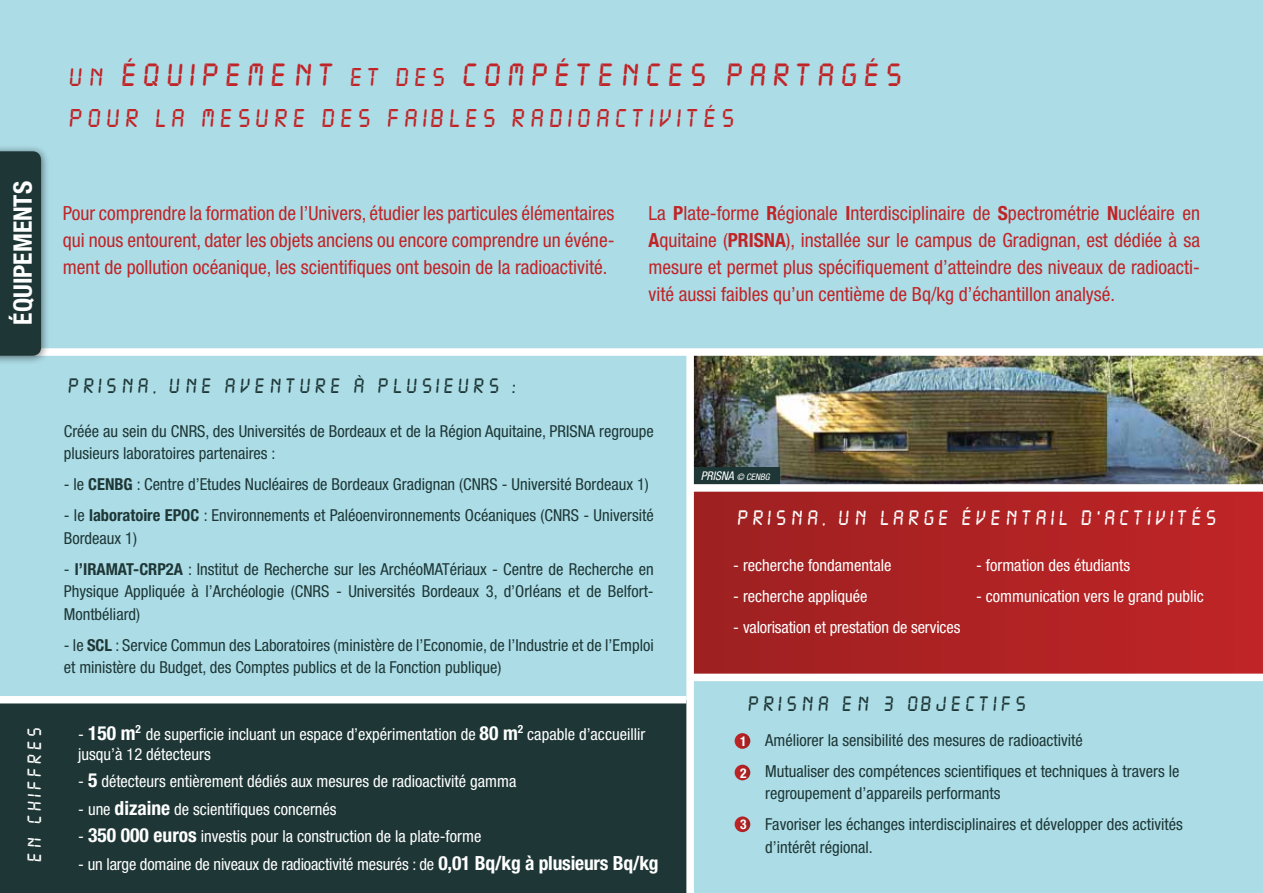
<style>
.page{position:relative;width:1263px;height:893px;background:#acdce6}
.page>*{position:absolute;margin:0;border:0;box-sizing:border-box;transform-origin:0 0}
.t1{font:30px "Liquid Crystal Plain";color:#c02427}
.t2{font:700 condensed 25.5px "Helvetica Neue";color:#fff}
.t3{font:24px "Liquid Crystal Plain";color:#c02427}
.t4{font:condensed 19.5px/27px "Helvetica Neue";color:#c02427;text-align:justify}
.t5{font:19.5px "Liquid Crystal Plain";color:#1e3736}
.t6{font:19.5px "Liquid Crystal Plain";color:#fff}
.t7{font:18px "Liquid Crystal Plain";color:#fff}
.t8{font:condensed 16.5px/22.5px "Helvetica Neue";color:#1e3736}
.t9{font:condensed 16.5px/19.8px "Helvetica Neue";color:#fff}
.t10{font:700 condensed 13.5px "Helvetica Neue";color:#fff}
.t11{font:italic condensed 12px "Helvetica Neue";color:#fff}
.s1{font-size:24px}
.s2{font-weight:700}
.s3{font-size:9px}
.s4{font-weight:700;font-size:19.5px}
</style>
<div class="page">
<div style="left:689px;top:488px;width:574px;height:189px;background:linear-gradient(to right,#9d2021,#c02427)"></div>
<img style="left:694px;top:356px;width:569px;height:128px">
<div style="left:0;top:701px;width:686px;height:192px;background:#1e3736"></div>
<div style="left:0;top:348px;width:1263px;height:8px;background:#fff"></div>
<div style="left:689px;top:674px;width:574px;height:7px;background:#fff"></div>
<div style="left:0;top:696px;width:686px;height:7px;background:#fff"></div>
<div style="left:0;top:144px;width:50px;height:221px;background:#000;opacity:.5"></div>
<div style="left:0;top:151px;width:41px;height:205px;background:#1e3736"></div>
<div style="left:686px;top:352px;width:8px;height:541px;background:#fff"></div>
<svg style="left:735px;top:733px;width:15px;height:16px"></svg>
<svg style="left:735px;top:765px;width:15px;height:15px"></svg>
<svg style="left:735px;top:816px;width:15px;height:16px"></svg>
<div style="left:694px;top:468px;width:85px;height:17px;background:#1e3736"></div>
<div style="left:689px;top:484px;width:574px;height:8px;background:#fff"></div>
<h2 class="t2" style="left:7px;top:325px;width:145px;rotate:-90deg">ÉQUIPEMENTS</h2>
<h1 class="t1" style="left:64px;top:58px;width:839px"><span class="s1">UN</span> ÉQUIPEMENT <span class="s1">ET DES</span> COMPÉTENCES PARTAGÉS</h1>
<h3 class="t3" style="left:64px;top:104px;width:672px">POUR LA MESURE DES FAIBLES RADIOACTIVITÉS</h3>
<p class="t4" style="left:63px;top:200px;width:553px">Pour comprendre la formation de l’Univers, étudier les particules élémentaires qui nous entourent, dater les objets anciens ou encore comprendre un événe&shy;ment de pollution océanique, les scientifiques ont besoin de la radioactivité.</p>
<p class="t4" style="left:648px;top:200px;width:553px">La <span class="s2">P</span>late-forme <span class="s2">R</span>égionale <span class="s2">I</span>nterdisciplinaire de <span class="s2">S</span>pectrométrie <span class="s2">N</span>ucléaire en <span class="s2">A</span>quitaine (<span class="s2">PRISNA</span>), installée sur le campus de Gradignan, est dédiée à sa mesure et permet plus spécifiquement d’atteindre des niveaux de radioacti&shy;vité aussi faibles qu’un centième de Bq/kg d’échantillon analysé.</p>
<p class="t5" style="left:64px;top:375px;width:453px">PRISNA, UNE AVENTURE À PLUSIEURS :</p>
<p class="t8" style="left:64px;top:420px;width:592px">Créée au sein du CNRS, des Universités de Bordeaux et de la Région Aquitaine, PRISNA regroupe plusieurs laboratoires partenaires :</p>
<p class="t8" style="left:64px;top:473px;width:587px">- le <span class="s2">CENBG</span> : Centre d’Etudes Nucléaires de Bordeaux Gradignan (CNRS - Université Bordeaux 1)</p>
<p class="t8" style="left:64px;top:504px;width:591px">- le <span class="s2">laboratoire EPOC</span> : Environnements et Paléoenvironnements Océaniques (CNRS - Université<br>Bordeaux 1)</p>
<p class="t8" style="left:64px;top:558px;width:592px;text-align:justify">- <span class="s2">l’IRAMAT-CRP2A</span> : Institut de Recherche sur les ArchéoMATériaux - Centre de Recherche en Physique Appliquée à l’Archéologie (CNRS - Universités Bordeaux 3, d’Orléans et de Belfort-Montbéliard)</p>
<p class="t8" style="left:64px;top:634px;width:591px">- le <span class="s2">SCL</span> : Service Commun des Laboratoires (ministère de l’Economie, de l’Industrie et de l’Emploi et ministère du Budget, des Comptes publics et de la Fonction publique)</p>
<p class="t11" style="left:701px;top:469px;width:70px">PRISNA <span class="s3">© CENBG</span></p>
<p class="t6" style="left:733px;top:507px;width:484px">PRISNA, UN LARGE ÉVENTAIL D’ACTIVITÉS</p>
<p class="t9" style="left:733px;top:555px;width:160px">- recherche fondamentale</p>
<p class="t9" style="left:733px;top:586px;width:136px">- recherche appliquée</p>
<p class="t9" style="left:733px;top:617px;width:229px">- valorisation et prestation de services</p>
<p class="t9" style="left:976px;top:555px;width:156px">- formation des étudiants</p>
<p class="t9" style="left:976px;top:586px;width:229px">- communication vers le grand public</p>
<p class="t5" style="left:744px;top:693px;width:108px">PRISNA EN</p>
<p class="t5" style="left:878px;top:693px;width:123px">3 OBJECTIFS</p>
<p class="t8" style="left:765px;top:724px;width:416px;line-height:31px">Améliorer la sensibilité des mesures de radioactivité<br>Mutualiser des compétences scientifiques et techniques à travers le</p>
<p class="t8" style="left:765px;top:778px;width:419px;line-height:31px">regroupement d’appareils performants<br>Favoriser les échanges interdisciplinaires et développer des activités</p>
<p class="t8" style="left:765px;top:836px;width:109px">d’intérêt régional.</p>
<p class="t9" style="left:78px;top:724px;width:569px">- <span class="s4">150 m</span><sup>2</sup> de superficie incluant un espace d’expérimentation de <span class="s4">80 m</span><sup>2</sup> capable d’accueillir jusqu’à 12 détecteurs</p>
<p class="t9" style="left:78px;top:771px;width:440px">- <span class="s4">5</span> détecteurs entièrement dédiés aux mesures de radioactivité gamma</p>
<p class="t9" style="left:78px;top:799px;width:260px">- une <span class="s4">dizaine</span> de scientifiques concernés</p>
<p class="t9" style="left:78px;top:827px;width:405px">- <span class="s4">350 000 euros</span> investis pour la construction de la plate-forme</p>
<p class="t7" style="left:25px;top:828px;width:98px;rotate:-90deg">CHIFFRES</p>
<p class="t10" style="left:740px;top:733px;width:8px">1</p>
<p class="t10" style="left:740px;top:765px;width:8px">2</p>
<p class="t10" style="left:740px;top:816px;width:8px">3</p>
<p class="t7" style="left:25px;top:866px;width:25px;rotate:-90deg">EN</p>
<p class="t9" style="left:78px;top:854px;width:582px">- un large domaine de niveaux de radioactivité mesurés : de <span class="s4">0,01 Bq/kg à plusieurs Bq/kg</span></p>
</div>
